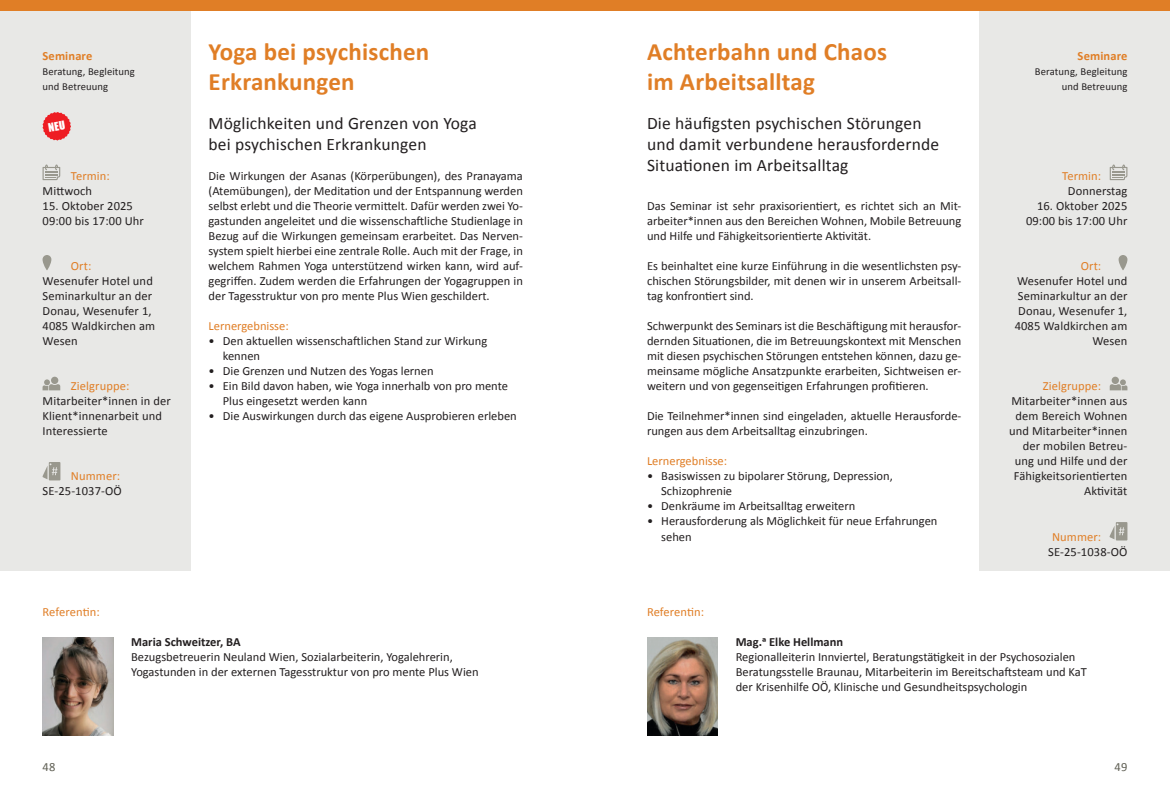
<style>
.page{position:relative;width:1170px;height:798px;background:#fff}
.page>*{position:absolute;margin:0;border:0;box-sizing:border-box;transform-origin:0 0}
.t1{font:700 25px/30px "Calibri";letter-spacing:.01em;color:#e07e26}
.t2{font:17.5px/21px "Calibri";letter-spacing:.01em;color:#231f20}
.t3{font:12.5px/15px "Calibri";color:#231f20}
.t4{font:12.5px "Calibri";letter-spacing:.01em;color:#e07e26}
.t5{font:700 12.5px "Calibri";color:#231f20}
.t6{font:700 12.5px "Calibri";letter-spacing:.01em;color:#e07e26}
.t7{font:12.5px "Calibri";color:#5f5f54}
.t8{font:10.62px/15px "Calibri";letter-spacing:.01em;color:#231f20}
</style>
<div class="page">
<div style="left:0;top:0;width:191px;height:570px;background:#e8e8e6"></div>
<div style="left:979px;top:0;width:190px;height:570px;background:#e8e8e6"></div>
<div style="left:0;top:0;width:1169px;height:11px;background:#e07e26"></div>
<svg style="left:43px;top:164px;width:17px;height:16px"></svg>
<svg style="left:43px;top:255px;width:8px;height:15px"></svg>
<svg style="left:51px;top:376px;width:7px;height:8px"></svg>
<svg style="left:43px;top:379px;width:17px;height:11px"></svg>
<svg style="left:42px;top:462px;width:18px;height:18px"></svg>
<svg style="left:1109px;top:164px;width:18px;height:16px"></svg>
<svg style="left:1118px;top:255px;width:9px;height:15px"></svg>
<svg style="left:1111px;top:376px;width:7px;height:8px"></svg>
<svg style="left:1109px;top:379px;width:18px;height:11px"></svg>
<svg style="left:1109px;top:522px;width:18px;height:18px"></svg>
<img style="left:43px;top:637px;width:70px;height:98px">
<img style="left:647px;top:637px;width:71px;height:98px">
<svg style="left:43px;top:112px;width:28px;height:28px"></svg>
<p class="t6" style="left:43px;top:48px;width:51px">Seminare</p>
<p class="t8" style="left:43px;top:64px;width:94px">Beratung, Begleitung und Betreuung</p>
<p class="t4" style="left:71px;top:168px;width:41px">Termin:</p>
<p class="t3" style="left:43px;top:183px;width:51px">Mittwoch</p>
<p class="t3" style="left:43px;top:198px;width:103px">15. Oktober 2025<br>09:00 bis 17:00 Uhr</p>
<p class="t4" style="left:71px;top:258px;width:22px">Ort:</p>
<p class="t3" style="left:43px;top:273px;width:114px">Wesenufer Hotel und<br>Seminarkultur an der<br>Donau, Wesenufer 1,<br>4085 Waldkirchen am<br>Wesen</p>
<p class="t4" style="left:71px;top:378px;width:60px">Zielgruppe:</p>
<p class="t3" style="left:43px;top:393px;width:130px">Mitarbeiter*innen in der<br>Klient*innenarbeit und<br>Interessierte</p>
<p class="t4" style="left:71px;top:468px;width:51px">Nummer:</p>
<p class="t3" style="left:43px;top:483px;width:81px">SE-25-1037-OÖ</p>
<h1 class="t1" style="left:208px;top:37px;width:222px">Yoga bei psychischen<br>Erkrankungen</h1>
<h2 class="t2" style="left:208px;top:113px;width:269px">Möglichkeiten und Grenzen von Yoga bei psychischen Erkrankungen</h2>
<p class="t3" style="left:208px;top:168px;width:316px;text-align:justify">Die Wirkungen der Asanas (Körperübungen), des Pranayama (Atemübungen), der Meditation und der Entspannung werden selbst erlebt und die Theorie vermittelt. Dafür werden zwei Yo&shy;gastunden angeleitet und die wissenschaftliche Studienlage in Bezug auf die Wirkungen gemeinsam erarbeitet. Das Nerven&shy;system spielt hierbei eine zentrale Rolle. Auch mit der Frage, in welchem Rahmen Yoga unterstützend wirken kann, wird auf&shy;gegriffen. Zudem werden die Erfahrungen der Yogagruppen in der Tagesstruktur von pro mente Plus Wien geschildert.</p>
<p class="t4" style="left:208px;top:318px;width:82px">Lernergebnisse:</p>
<p class="t3" style="left:223px;top:333px;width:266px;text-indent:-14px">• Den aktuellen wissenschaftlichen Stand zur Wirkung kennen</p>
<p class="t3" style="left:208px;top:363px;width:226px">• Die Grenzen und Nutzen des Yogas lernen</p>
<p class="t3" style="left:223px;top:378px;width:287px;text-indent:-14px">• Ein Bild davon haben, wie Yoga innerhalb von pro mente<br>Plus eingesetzt werden kann</p>
<p class="t3" style="left:208px;top:408px;width:310px">• Die Auswirkungen durch das eigene Ausprobieren erleben</p>
<h1 class="t1" style="left:647px;top:37px;width:241px">Achterbahn und Chaos im Arbeitsalltag</h1>
<h2 class="t2" style="left:647px;top:113px;width:293px">Die häufigsten psychischen Störungen und damit verbundene herausfordernde<br>Situationen im Arbeitsalltag</h2>
<p class="t3" style="left:647px;top:198px;width:316px;text-align:justify">Das Seminar ist sehr praxisorientiert, es richtet sich an Mit&shy;arbeiter*innen aus den Bereichen Wohnen, Mobile Betreuung und Hilfe und Fähigkeitsorientierte Aktivität.</p>
<p class="t3" style="left:647px;top:258px;width:316px;text-align:justify">Es beinhaltet eine kurze Einführung in die wesentlichsten psy&shy;chischen Störungsbilder, mit denen wir in unserem Arbeitsall&shy;tag konfrontiert sind.</p>
<p class="t3" style="left:647px;top:318px;width:316px;text-align:justify">Schwerpunkt des Seminars ist die Beschäftigung mit herausfor&shy;dernden Situationen, die im Betreuungskontext mit Menschen mit diesen psychischen Störungen entstehen können, dazu ge&shy;meinsame mögliche Ansatzpunkte erarbeiten, Sichtweisen er&shy;weitern und von gegenseitigen Erfahrungen profitieren.</p>
<p class="t3" style="left:647px;top:408px;width:316px">Die Teilnehmer*innen sind eingeladen, aktuelle Herausforde&shy;rungen aus dem Arbeitsalltag einzubringen.</p>
<p class="t4" style="left:647px;top:453px;width:82px">Lernergebnisse:</p>
<p class="t3" style="left:661px;top:468px;width:233px;text-indent:-14px">• Basiswissen zu bipolarer Störung, Depression,<br>Schizophrenie</p>
<p class="t3" style="left:647px;top:498px;width:210px">• Denkräume im Arbeitsalltag erweitern</p>
<p class="t3" style="left:661px;top:513px;width:278px;text-indent:-14px">• Herausforderung als Möglichkeit für neue Erfahrungen sehen</p>
<p class="t6" style="left:1077px;top:48px;width:51px">Seminare</p>
<p class="t8" style="left:1034px;top:64px;width:94px;text-align:right">Beratung, Begleitung und Betreuung</p>
<p class="t4" style="left:1062px;top:168px;width:41px">Termin:</p>
<p class="t3" style="left:1067px;top:183px;width:61px">Donnerstag</p>
<p class="t3" style="left:1025px;top:198px;width:103px;text-align:right">16. Oktober 2025<br>09:00 bis 17:00 Uhr</p>
<p class="t4" style="left:1080px;top:258px;width:22px">Ort:</p>
<p class="t3" style="left:1014px;top:273px;width:114px;text-align:right">Wesenufer Hotel und<br>Seminarkultur an der<br>Donau, Wesenufer 1,<br>4085 Waldkirchen am<br>Wesen</p>
<p class="t4" style="left:1042px;top:378px;width:60px">Zielgruppe:</p>
<p class="t3" style="left:1009px;top:393px;width:120px;text-align:right">Mitarbeiter*innen aus dem Bereich Wohnen und Mitarbeiter*innen der mobilen Betreu&shy;ung und Hilfe und der<br>Fähigkeitsorientierten<br>Aktivität</p>
<p class="t4" style="left:1051px;top:528px;width:51px">Nummer:</p>
<p class="t3" style="left:1048px;top:543px;width:81px">SE-25-1038-OÖ</p>
<p class="t4" style="left:43px;top:603px;width:59px">Referentin:</p>
<p class="t4" style="left:647px;top:603px;width:59px">Referentin:</p>
<p class="t5" style="left:131px;top:633px;width:111px">Maria Schweitzer, BA</p>
<p class="t3" style="left:131px;top:648px;width:349px">Bezugsbetreuerin Neuland Wien, Sozialarbeiterin, Yogalehrerin,<br>Yogastunden in der externen Tagesstruktur von pro mente Plus Wien</p>
<p class="t5" style="left:735px;top:633px;width:109px">Mag.a Elke Hellmann</p>
<p class="t3" style="left:735px;top:648px;width:353px">Regionalleiterin Innviertel, Beratungstätigkeit in der Psychosozialen<br>Beratungsstelle Braunau, Mitarbeiterin im Bereitschaftsteam und KaT der Krisenhilfe OÖ, Klinische und Gesundheitspsychologin</p>
<p class="t7" style="left:43px;top:759px;width:14px">48</p>
<p class="t7" style="left:1114px;top:759px;width:14px">49</p>
</div>
